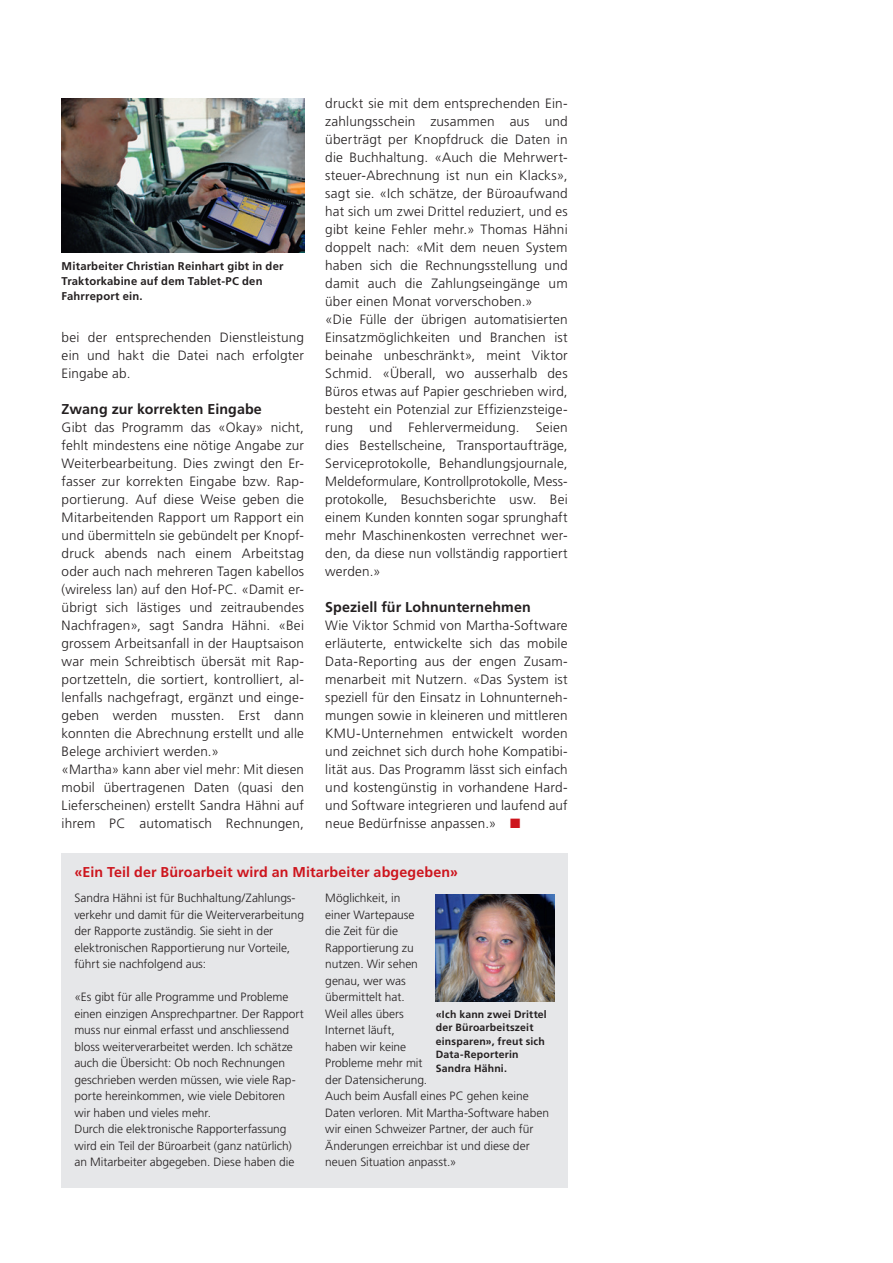
<style>
.page{position:relative;width:893px;height:1263px;background:#fff}
.page>*{position:absolute;margin:0;border:0;box-sizing:border-box;transform-origin:0 0}
.t1{font:700 14.25px "Frutiger LT Std";letter-spacing:.005em;color:#231f20}
.t2{font:700 14.25px "Frutiger LT Std";letter-spacing:.005em;color:#cd151d}
.t3{font:300 13.5px/18px "Frutiger LT Std";letter-spacing:.015em;color:#231f20;text-align:justify}
.t4{font:300 12px/16.5px "Frutiger LT Std";letter-spacing:-.005em;color:#231f20}
.t5{font:700 11.25px/15px "Frutiger LT Std";letter-spacing:.015em;color:#231f20}
.t6{font:700 10.5px/13.5px "Frutiger LT Std";letter-spacing:.02em;color:#231f20}
.s1{color:#cd151d}
</style>
<div class="page">
<div style="left:62px;top:853px;width:506px;height:335px;background:#e6e7e9"></div>
<img style="left:436px;top:894px;width:119px;height:107px">
<img style="left:62px;top:98px;width:242px;height:154px">
<p class="t5" style="left:62px;top:259px;width:223px">Mitarbeiter Christian Reinhart gibt in der<br>Traktorkabine auf dem Tablet-PC den<br>Fahrreport ein.</p>
<p class="t3" style="left:62px;top:329px;width:244px">bei der entsprechenden Dienstleistung ein und hakt die Datei nach erfolgter Eingabe ab.</p>
<p class="t1" style="left:62px;top:401px;width:202px">Zwang zur korrekten Eingabe</p>
<p class="t3" style="left:62px;top:419px;width:244px;text-align:left">Gibt das Programm das «Okay» nicht, fehlt mindestens eine nötige Angabe zur Weiterbearbeitung. Dies zwingt den Er&shy;fasser zur korrekten Eingabe bzw. Rap&shy;portierung. Auf diese Weise geben die Mitarbeitenden Rapport um Rapport ein und übermitteln sie gebündelt per Knopf&shy;druck abends nach einem Arbeitstag oder auch nach mehreren Tagen kabellos (wireless lan) auf den Hof-PC. «Damit er&shy;übrigt sich lästiges und zeitraubendes Nachfragen», sagt Sandra Hähni. «Bei grossem Arbeitsanfall in der Hauptsaison war mein Schreibtisch übersät mit Rap&shy;portzetteln, die sortiert, kontrolliert, al&shy;lenfalls nachgefragt, ergänzt und einge&shy;geben werden mussten. Erst dann konnten die Abrechnung erstellt und alle Belege archiviert werden.»<br>«Martha» kann aber viel mehr: Mit diesen mobil übertragenen Daten (quasi den Lieferscheinen) erstellt Sandra Hähni auf ihrem PC automatisch Rechnungen,</p>
<p class="t3" style="left:325px;top:95px;width:244px;text-align:left">druckt sie mit dem entsprechenden Ein&shy;zahlungsschein zusammen aus und überträgt per Knopfdruck die Daten in die Buchhaltung. «Auch die Mehrwert&shy;steuer-Abrechnung ist nun ein Klacks», sagt sie. «Ich schätze, der Büroaufwand hat sich um zwei Drittel reduziert, und es gibt keine Fehler mehr.» Thomas Hähni doppelt nach: «Mit dem neuen System haben sich die Rechnungsstellung und damit auch die Zahlungseingänge um über einen Monat vorverschoben.»<br>«Die Fülle der übrigen automatisierten Einsatzmöglichkeiten und Branchen ist beinahe unbeschränkt», meint Viktor Schmid. «Überall, wo ausserhalb des Büros etwas auf Papier geschrieben wird, besteht ein Potenzial zur Effizienzsteige&shy;rung und Fehlervermeidung. Seien dies Bestellscheine, Transportaufträge, Serviceprotokolle, Behandlungsjournale, Meldeformulare, Kontrollprotokolle, Mess&shy;protokolle, Besuchsberichte usw. Bei einem Kunden konnten sogar sprunghaft mehr Maschinenkosten verrechnet wer&shy;den, da diese nun vollständig rapportiert werden.»</p>
<p class="t1" style="left:325px;top:599px;width:207px">Speziell für Lohnunternehmen</p>
<p class="t3" style="left:325px;top:617px;width:244px">Wie Viktor Schmid von Martha-Software erläuterte, entwickelte sich das mobile Data-Reporting aus der engen Zusam&shy;menarbeit mit Nutzern. «Das System ist speziell für den Einsatz in Lohnunterneh&shy;mungen sowie in kleineren und mittleren KMU-Unternehmen entwickelt worden und zeichnet sich durch hohe Kompatibi&shy;lität aus. Das Programm lässt sich einfach und kostengünstig in vorhandene Hard&shy;und Software integrieren und laufend auf neue Bedürfnisse anpassen.» <span class="s1">■</span></p>
<p class="t2" style="left:74px;top:863px;width:385px">«Ein Teil der Büroarbeit wird an Mitarbeiter abgegeben»</p>
<p class="t4" style="left:74px;top:890px;width:231px">Sandra Hähni ist für Buchhaltung/Zahlungs&shy;verkehr und damit für die Weiterverarbeitung der Rapporte zuständig. Sie sieht in der elektronischen Rapportierung nur Vorteile, führt sie nachfolgend aus:</p>
<p class="t4" style="left:74px;top:989px;width:231px">«Es gibt für alle Programme und Probleme einen einzigen Ansprechpartner. Der Rapport muss nur einmal erfasst und anschliessend bloss weiterverarbeitet werden. Ich schätze auch die Übersicht: Ob noch Rechnungen geschrieben werden müssen, wie viele Rap&shy;porte hereinkommen, wie viele Debitoren wir haben und vieles mehr.<br>Durch die elektronische Rapporterfassung wird ein Teil der Büroarbeit (ganz natürlich) an Mitarbeiter abgegeben. Diese haben die</p>
<p class="t4" style="left:325px;top:890px;width:225px">Möglichkeit, in<br>einer Wartepause<br>die Zeit für die<br>Rapportierung zu<br>nutzen. Wir sehen<br>genau, wer was<br>übermittelt hat.<br>Weil alles übers<br>Internet läuft,<br>haben wir keine<br>Probleme mehr mit<br>der Datensicherung.<br>Auch beim Ausfall eines PC gehen keine<br>Daten verloren. Mit Martha-Software haben wir einen Schweizer Partner, der auch für<br>Änderungen erreichbar ist und diese der neuen Situation anpasst.»</p>
<p class="t6" style="left:436px;top:1007px;width:113px">«Ich kann zwei Drittel der Büroarbeitszeit einsparen», freut sich<br>Data-Reporterin<br>Sandra Hähni.</p>
</div>
